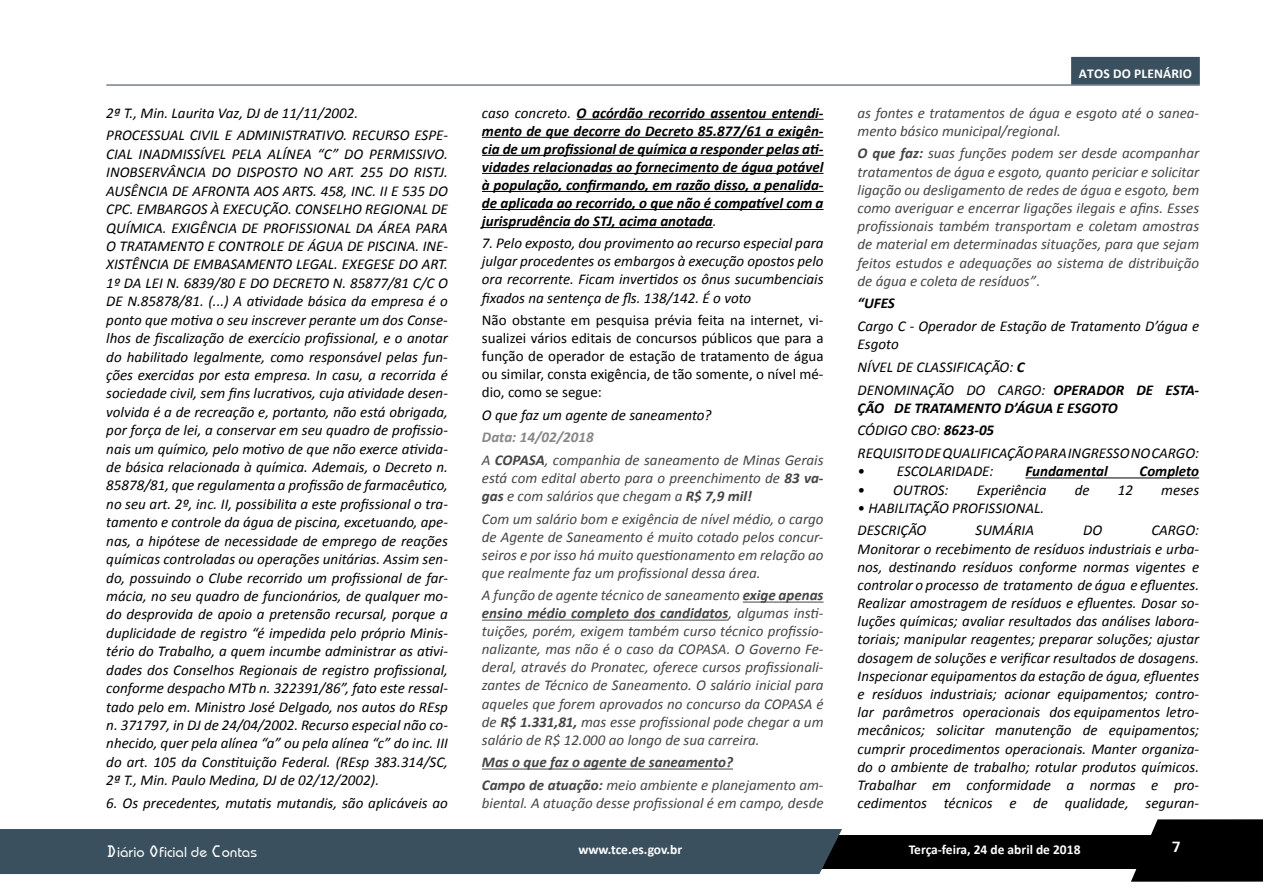
<style>
.page{position:relative;width:1263px;height:893px;background:#fff}
.page>*{position:absolute;margin:0;border:0;box-sizing:border-box;transform-origin:0 0}
.t1{font:italic 15px/18.5px "Calibri";color:#000}
.t2{font:italic 15px/18px "Calibri";color:#454545}
.t3{font:italic 700 15px/18px "Calibri";color:#000;text-align:justify}
.t4{font:15px/18px "Calibri";color:#000;text-align:justify}
.t5{font:italic 700 15px/22.5px "Calibri";color:#454545}
.t6{font:500 15px "Bauhaus Itc TEE";color:#fff}
.t7{font:700 15px "Univers";color:#fff}
.t8{font:700 13.5px "Calibri";color:#fff}
.s1{font-weight:400}
.s2{font-weight:700;color:#878787}
.s3{font-weight:700}
.s4{font-style:normal}
.s5{font-family:"OCRA Std";font-weight:400}
</style>
<div class="page">
<svg style="left:1131px;top:819px;width:132px;height:63px;background:#1f1f1f"></svg>
<div style="left:804px;top:835px;width:459px;height:33px;background:#000"></div>
<div style="left:0;top:829px;width:842px;height:45px;background:#3a505e"></div>
<div style="left:1071px;top:57px;width:129px;height:28px;background:#3a505e"></div>
<hr style="left:106px;top:85px;width:1094px;height:1px;background:#3a505e">
<hr style="left:577px;top:119px;width:246px;height:1px;background:#000">
<hr style="left:482px;top:137px;width:341px;height:1px;background:#000">
<hr style="left:482px;top:155px;width:341px;height:1px;background:#000">
<hr style="left:482px;top:173px;width:341px;height:1px;background:#000">
<hr style="left:482px;top:191px;width:341px;height:1px;background:#000">
<hr style="left:482px;top:209px;width:341px;height:1px;background:#000">
<hr style="left:482px;top:227px;width:231px;height:1px;background:#000">
<hr style="left:743px;top:602px;width:80px;height:1px;background:#454545">
<hr style="left:482px;top:620px;width:246px;height:1px;background:#454545">
<hr style="left:482px;top:768px;width:251px;height:1px;background:#454545">
<hr style="left:1025px;top:477px;width:174px;height:1px;background:#000">
<p class="t1" style="left:106px;top:101px;width:343px;line-height:23px">2ª T., Min. Laurita Vaz, DJ de 11/11/2002.<br>PROCESSUAL CIVIL E ADMINISTRATIVO. RECURSO ESPE-</p>
<p class="t1" style="left:106px;top:144px;width:343px;text-align:justify">CIAL INADMISSÍVEL PELA ALÍNEA “C” DO PERMISSIVO.<br>INOBSERVÂNCIA DO DISPOSTO NO ART. 255 DO RISTJ.<br>AUSÊNCIA DE AFRONTA AOS ARTS. 458, INC. II E 535 DO CPC. EMBARGOS À EXECUÇÃO. CONSELHO REGIONAL DE QUÍMICA. EXIGÊNCIA DE PROFISSIONAL DA ÁREA PARA O TRATAMENTO E CONTROLE DE ÁGUA DE PISCINA. INE-XISTÊNCIA DE EMBASAMENTO LEGAL. EXEGESE DO ART.<br>1º DA LEI N. 6839/80 E DO DECRETO N. 85877/81 C/C O DE N.85878/81. (...) A atividade básica da empresa é o ponto que motiva o seu inscrever perante um dos Conse&shy;lhos de fiscalização de exercício profissional, e o anotar do habilitado legalmente, como responsável pelas fun&shy;ções exercidas por esta empresa. In casu, a recorrida é sociedade civil, sem fins lucrativos, cuja atividade desen&shy;volvida é a de recreação e, portanto, não está obrigada, por força de lei, a conservar em seu quadro de profissio&shy;nais um químico, pelo motivo de que não exerce ativida&shy;de básica relacionada à química. Ademais, o Decreto n.<br>85878/81, que regulamenta a profissão de farmacêutico, no seu art. 2º, inc. II, possibilita a este profissional o tra&shy;tamento e controle da água de piscina, excetuando, ape&shy;nas, a hipótese de necessidade de emprego de reações químicas controladas ou operações unitárias. Assim sen&shy;do, possuindo o Clube recorrido um profissional de far&shy;mácia, no seu quadro de funcionários, de qualquer mo&shy;do desprovida de apoio a pretensão recursal, porque a duplicidade de registro “é impedida pelo próprio Minis&shy;tério do Trabalho, a quem incumbe administrar as ativi&shy;dades dos Conselhos Regionais de registro profissional, conforme despacho MTb n. 322391/86”, fato este ressal&shy;tado pelo em. Ministro José Delgado, nos autos do REsp n. 371797, in DJ de 24/04/2002. Recurso especial não co&shy;nhecido, quer pela alínea “a” ou pela alínea “c” do inc. III do art. 105 da Constituição Federal. (REsp 383.314/SC, 2ª T., Min. Paulo Medina, DJ de 02/12/2002).</p>
<p class="t1" style="left:106px;top:793px;width:343px">6. Os precedentes, mutatis mutandis, são aplicáveis ao</p>
<p class="t3" style="left:482px;top:104px;width:343px"><span class="s1">caso concreto.</span> O acórdão recorrido assentou entendi&shy;mento de que decorre do Decreto 85.877/61 a exigên&shy;cia de um profissional de química a responder pelas ati&shy;vidades relacionadas ao fornecimento de água potável à população, confirmando, em razão disso, a penalida&shy;de aplicada ao recorrido, o que não é compatível com a jurisprudência do STJ, acima anotada<span class="s1">.</span></p>
<p class="t1" style="left:482px;top:234px;width:343px;line-height:18px;text-align:justify">7. Pelo exposto, dou provimento ao recurso especial para julgar procedentes os embargos à execução opostos pelo ora recorrente. Ficam invertidos os ônus sucumbenciais fixados na sentença de fls. 138/142. É o voto</p>
<p class="t4" style="left:482px;top:311px;width:343px">Não obstante em pesquisa prévia feita na internet, vi&shy;sualizei vários editais de concursos públicos que para a função de operador de estação de tratamento de água ou similar, consta exigência, de tão somente, o nível mé&shy;dio, como se segue:</p>
<p class="t1" style="left:482px;top:405px;width:231px">O que faz um agente de saneamento?</p>
<p class="t2" style="left:482px;top:426px;width:343px;line-height:22.5px"><span class="s2">Data: 14/02/2018<br></span>A <span class="s3">COPASA</span>, companhia de saneamento de Minas Gerais</p>
<p class="t2" style="left:482px;top:468px;width:343px">está com edital aberto para o preenchimento de <span class="s3">83 va&shy;gas</span> e com salários que chegam a <span class="s3">R$ 7,9 mil!</span></p>
<p class="t2" style="left:482px;top:509px;width:343px;text-align:justify">Com um salário bom e exigência de nível médio, o cargo de Agente de Saneamento é muito cotado pelos concur&shy;seiros e por isso há muito questionamento em relação ao que realmente faz um profissional dessa área.</p>
<p class="t2" style="left:482px;top:586px;width:343px;text-align:justify">A função de agente técnico de saneamento <span class="s3">exige apenas ensino médio completo dos candidatos</span>, algumas insti&shy;tuições, porém, exigem também curso técnico profissio&shy;nalizante, mas não é o caso da COPASA. O Governo Fe&shy;deral, através do Pronatec, oferece cursos profissionali&shy;zantes de Técnico de Saneamento. O salário inicial para aqueles que forem aprovados no concurso da COPASA é de <span class="s3">R$ 1.331,81,</span> mas esse profissional pode chegar a um salário de R$ 12.000 ao longo de sua carreira.</p>
<p class="t5" style="left:482px;top:751px;width:343px">Mas o que faz o agente de saneamento?<br>Campo de atuação: <span class="s1">meio ambiente e planejamento am-</span></p>
<p class="t2" style="left:482px;top:793px;width:343px">biental. A atuação desse profissional é em campo, desde</p>
<p class="t8" style="left:1079px;top:65px;width:115px">ATOS DO PLENÁRIO</p>
<p class="t2" style="left:857px;top:103px;width:343px">as fontes e tratamentos de água e esgoto até o sanea&shy;mento básico municipal/regional.</p>
<p class="t2" style="left:857px;top:144px;width:343px;text-align:justify"><span class="s3">O que faz:</span> suas funções podem ser desde acompanhar tratamentos de água e esgoto, quanto periciar e solicitar ligação ou desligamento de redes de água e esgoto, bem como averiguar e encerrar ligações ilegais e afins. Esses profissionais também transportam e coletam amostras de material em determinadas situações, para que sejam feitos estudos e adequações ao sistema de distribuição de água e coleta de resíduos”<span class="s4">.</span></p>
<p class="t3" style="left:857px;top:294px;width:39px">“UFES</p>
<p class="t1" style="left:857px;top:316px;width:343px">Cargo C - Operador de Estação de Tratamento D’água e<br>Esgoto</p>
<p class="t1" style="left:857px;top:355px;width:343px;line-height:22.6px">NÍVEL DE CLASSIFICAÇÃO: <span class="s3">C<br></span>DENOMINAÇÃO DO CARGO: <span class="s3">OPERADOR DE ESTA-</span></p>
<p class="t1" style="left:857px;top:396px;width:343px;line-height:22.6px"><span class="s3">ÇÃO DE TRATAMENTO D’ÁGUA E ESGOTO<br></span>CÓDIGO CBO: <span class="s3">8623-05<br></span>REQUISITO DE QUALIFICAÇÃO PARA INGRESSO NO CARGO:</p>
<p class="t1" style="left:857px;top:462px;width:137px">• ESCOLARIDADE:</p>
<p class="t3" style="left:1025px;top:462px;width:84px">Fundamental</p>
<p class="t3" style="left:1139px;top:462px;width:61px">Completo</p>
<p class="t1" style="left:857px;top:480px;width:93px">• OUTROS:</p>
<p class="t1" style="left:977px;top:480px;width:71px">Experiência</p>
<p class="t1" style="left:1075px;top:480px;width:16px">de</p>
<p class="t1" style="left:1118px;top:480px;width:17px">12</p>
<p class="t1" style="left:1161px;top:480px;width:39px">meses</p>
<p class="t1" style="left:857px;top:496px;width:188px;line-height:22.6px">• HABILITAÇÃO PROFISSIONAL.<br>DESCRIÇÃO</p>
<p class="t1" style="left:975px;top:521px;width:60px">SUMÁRIA</p>
<p class="t1" style="left:1083px;top:521px;width:21px">DO</p>
<p class="t1" style="left:857px;top:521px;width:343px;text-align:justify;text-indent:294px">CARGO:<br>Monitorar o recebimento de resíduos industriais e urba&shy;nos, destinando resíduos conforme normas vigentes e controlar o processo de tratamento de água e efluentes.<br>Realizar amostragem de resíduos e efluentes. Dosar so&shy;luções químicas; avaliar resultados das análises labora&shy;toriais; manipular reagentes; preparar soluções; ajustar dosagem de soluções e verificar resultados de dosagens.<br>Inspecionar equipamentos da estação de água, efluentes e resíduos industriais; acionar equipamentos; contro&shy;lar parâmetros operacionais dos equipamentos letro&shy;mecânicos; solicitar manutenção de equipamentos; cumprir procedimentos operacionais. Manter organiza&shy;do o ambiente de trabalho; rotular produtos químicos.<br>Trabalhar em conformidade a normas e pro&shy;cedimentos técnicos e de qualidade, seguran-</p>
<p class="t6" style="left:106px;top:843px;width:152px"><span class="s5">D</span>iário <span class="s5">O</span>ficial de <span class="s5">C</span>ontas</p>
<p class="t8" style="left:909px;top:840px;width:173px">Terça-feira, 24 de abril de 2018</p>
<p class="t7" style="left:1171px;top:837px;width:11px">7</p>
<p class="t8" style="left:578px;top:840px;width:105px">www.tce.es.gov.br</p>
</div>
